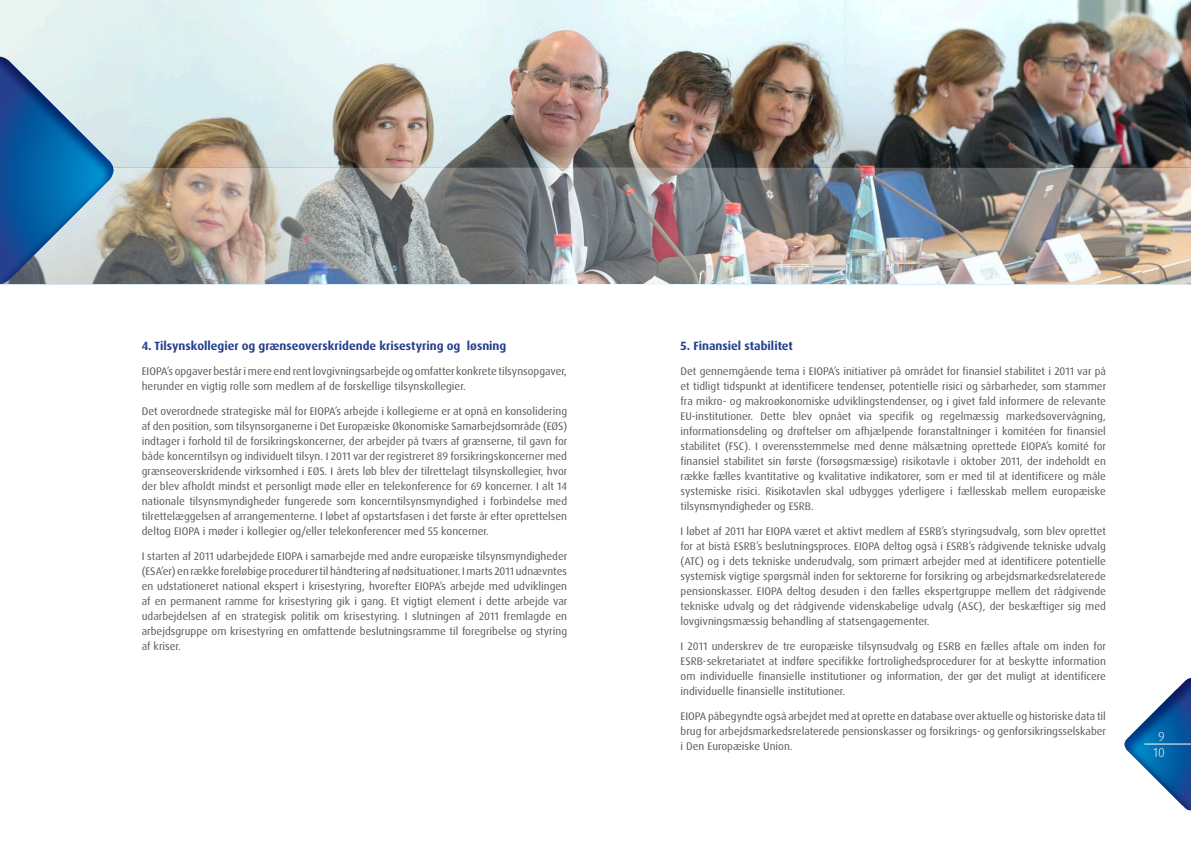
<style>
.page{position:relative;width:1191px;height:842px;background:#fff}
.page>*{position:absolute;margin:0;border:0;box-sizing:border-box;transform-origin:0 0}
.t1{font:300 13px "Dax Pro";color:#fff}
.t2{font:700 12px "Dax Pro";color:#253f8e}
.t3{font:11px/15px "Dax Pro";color:#57585a;text-align:justify}
</style>
<div class="page">
<img style="left:0;top:0;width:1191px;height:167px">
<img style="left:121px;top:167px;width:1070px;height:118px">
<svg style="left:0;top:50px;width:121px;height:235px;background:#6b98bb"></svg>
<svg style="left:1124px;top:678px;width:67px;height:133px"></svg>
<hr style="left:1144px;top:744px;width:47px;height:1px;background:#fff">
<p class="t2" style="left:142px;top:338px;width:366px">4. Tilsynskollegier og grænseoverskridende krisestyring og løsning</p>
<p class="t3" style="left:142px;top:363px;width:427px">EIOPA’s opgaver består i mere end rent lovgivningsarbejde og omfatter konkrete tilsynsopgaver, herunder en vigtig rolle som medlem af de forskellige tilsynskollegier.</p>
<p class="t3" style="left:142px;top:403px;width:427px">Det overordnede strategiske mål for EIOPA’s arbejde i kollegierne er at opnå en konsolidering af den position, som tilsynsorganerne i Det Europæiske Økonomiske Samarbejdsområde (EØS) indtager i forhold til de forsikringskoncerner, der arbejder på tværs af grænserne, til gavn for både koncerntilsyn og individuelt tilsyn. I 2011 var der registreret 89 forsikringskoncerner med grænseoverskridende virksomhed i EØS. I årets løb blev der tilrettelagt tilsynskollegier, hvor der blev afholdt mindst et personligt møde eller en telekonference for 69 koncerner. I alt 14 nationale tilsynsmyndigheder fungerede som koncerntilsynsmyndighed i forbindelse med tilrettelæggelsen af arrangementerne. I løbet af opstartsfasen i det første år efter oprettelsen deltog EIOPA i møder i kollegier og/eller telekonferencer med 55 koncerner.</p>
<p class="t3" style="left:142px;top:548px;width:427px">I starten af 2011 udarbejdede EIOPA i samarbejde med andre europæiske tilsynsmyndigheder (ESA’er) en række foreløbige procedurer til håndtering af nødsituationer. I marts 2011 udnævntes en udstationeret national ekspert i krisestyring, hvorefter EIOPA’s arbejde med udviklingen af en permanent ramme for krisestyring gik i gang. Et vigtigt element i dette arbejde var udarbejdelsen af en strategisk politik om krisestyring. I slutningen af 2011 fremlagde en arbejdsgruppe om krisestyring en omfattende beslutningsramme til foregribelse og styring af kriser.</p>
<p class="t2" style="left:680px;top:338px;width:114px">5. Finansiel stabilitet</p>
<p class="t3" style="left:680px;top:363px;width:427px">Det gennemgående tema i EIOPA’s initiativer på området for finansiel stabilitet i 2011 var på et tidligt tidspunkt at identificere tendenser, potentielle risici og sårbarheder, som stammer fra mikro- og makroøkonomiske udviklingstendenser, og i givet fald informere de relevante EU-institutioner. Dette blev opnået via specifik og regelmæssig markedsovervågning, informationsdeling og drøftelser om afhjælpende foranstaltninger i komitéen for finansiel stabilitet (FSC). I overensstemmelse med denne målsætning oprettede EIOPA’s komité for finansiel stabilitet sin første (forsøgsmæssige) risikotavle i oktober 2011, der indeholdt en række fælles kvantitative og kvalitative indikatorer, som er med til at identificere og måle systemiske risici. Risikotavlen skal udbygges yderligere i fællesskab mellem europæiske tilsynsmyndigheder og ESRB.</p>
<p class="t3" style="left:680px;top:523px;width:427px">I løbet af 2011 har EIOPA været et aktivt medlem af ESRB’s styringsudvalg, som blev oprettet for at bistå ESRB’s beslutningsproces. EIOPA deltog også i ESRB’s rådgivende tekniske udvalg (ATC) og i dets tekniske underudvalg, som primært arbejder med at identificere potentielle systemisk vigtige spørgsmål inden for sektorerne for forsikring og arbejdsmarkedsrelaterede pensionskasser. EIOPA deltog desuden i den fælles ekspertgruppe mellem det rådgivende tekniske udvalg og det rådgivende videnskabelige udvalg (ASC), der beskæftiger sig med lovgivningsmæssig behandling af statsengagementer.</p>
<p class="t3" style="left:680px;top:638px;width:427px">I 2011 underskrev de tre europæiske tilsynsudvalg og ESRB en fælles aftale om inden for ESRB-sekretariatet at indføre specifikke fortrolighedsprocedurer for at beskytte information om individuelle finansielle institutioner og information, der gør det muligt at identificere individuelle finansielle institutioner.</p>
<p class="t3" style="left:680px;top:708px;width:427px">EIOPA påbegyndte også arbejdet med at oprette en database over aktuelle og historiske data til brug for arbejdsmarkedsrelaterede pensionskasser og forsikrings- og genforsikringsselskaber i Den Europæiske Union.</p>
<p class="t1" style="left:1158px;top:728px;width:8px">9</p>
<p class="t1" style="left:1153px;top:744px;width:13px">10</p>
</div>
